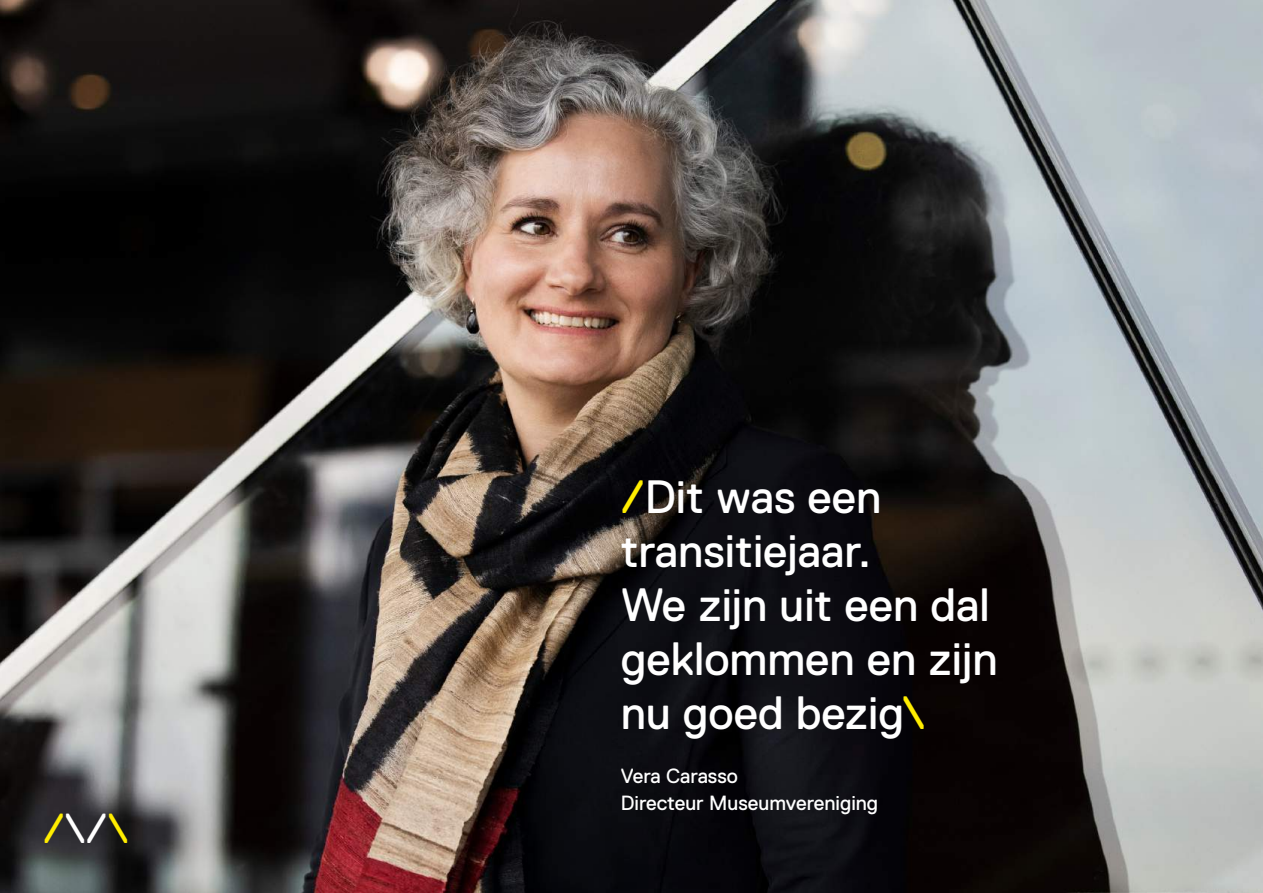
<style>
.page{position:relative;width:1263px;height:893px;background:#fff}
.page>*{position:absolute;margin:0;border:0;box-sizing:border-box;transform-origin:0 0}
.t1{font:46.65px/54px "Replica Std";color:#fff}
.t2{font:42px "Replica Std";color:#ffed00}
.t3{font:20.55px/27px "Replica Std";color:#fff}
.s1{color:#fff}
.s2{color:#ffed00}
</style>
<div class="page">
<img style="left:0;top:0;width:1263px;height:893px">
<p class="t2" style="left:43px;top:806px;width:87px">/<span class="s1">\/</span>\</p>
<p class="t1" style="left:621px;top:470px;width:378px"><span class="s2">/</span>Dit was een transitiejaar.<br>We zijn uit een dal geklommen en zijn nu goed bezig<span class="s2">\</span></p>
<p class="t3" style="left:621px;top:762px;width:259px">Vera Carasso<br>Directeur Museumvereniging</p>
</div>
